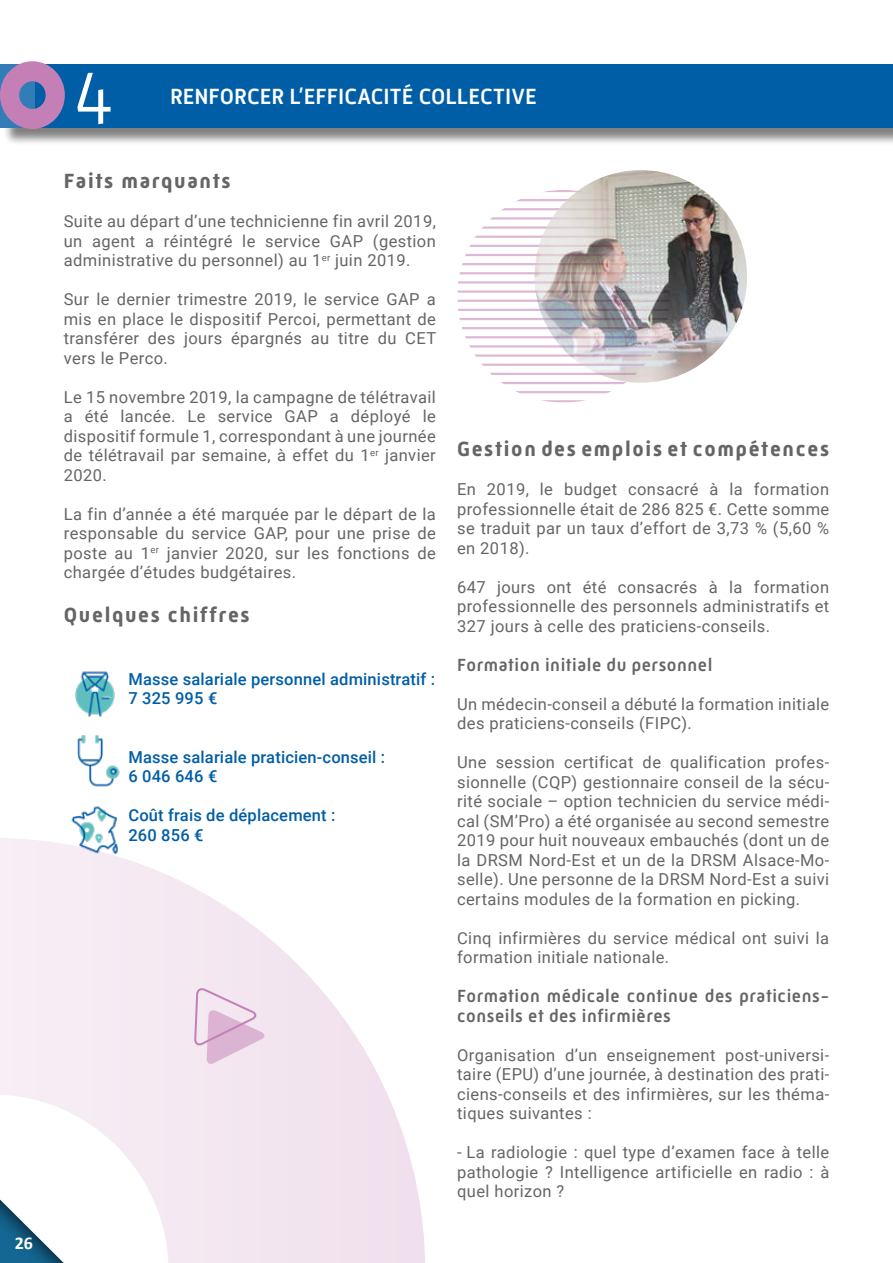
<style>
.page{position:relative;width:893px;height:1263px;background:#fff}
.page>*{position:absolute;margin:0;border:0;box-sizing:border-box;transform-origin:0 0}
.t1{font:300 75px "Mic 32 New";color:#fff}
.t2{font:500 22.5px "Mic 32 New";color:#fff}
.t3{font:700 21px "Mic 32 New";letter-spacing:.08em;color:#646567}
.t4{font:500 18px/19.5px "Mic 32 New";letter-spacing:.03em;color:#646567}
.t5{font:700 18px "Calibri";color:#fff}
.t6{font:16.5px/19.5px "Roboto";letter-spacing:.025em;color:#646567;text-align:justify}
.t7{font:500 16.5px/19.5px "Roboto";letter-spacing:.01em;color:#005ea6}
</style>
<div class="page">
<svg style="left:0;top:838px;width:425px;height:425px;fill:#f5ebf3"></svg>
<div style="left:0;top:1170px;width:87px;height:93px;background:#000;opacity:.75"></div>
<div style="left:2px;top:66px;width:891px;height:80px;background:#000;opacity:.5"></div>
<div style="left:0;top:64px;width:893px;height:63px;background:#005ea6"></div>
<svg style="left:0;top:61px;width:65px;height:68px"></svg>
<hr style="left:458px;top:382px;width:211px;height:2px;background:#c480b6">
<hr style="left:458px;top:272px;width:211px;height:2px;background:#c480b6">
<hr style="left:458px;top:345px;width:211px;height:3px;background:#c480b6">
<hr style="left:458px;top:236px;width:211px;height:2px;background:#c480b6">
<hr style="left:458px;top:364px;width:211px;height:2px;background:#c480b6">
<hr style="left:458px;top:254px;width:211px;height:2px;background:#c480b6">
<hr style="left:458px;top:327px;width:211px;height:2px;background:#c480b6">
<hr style="left:458px;top:217px;width:211px;height:3px;background:#c480b6">
<hr style="left:458px;top:373px;width:211px;height:2px;background:#c480b6">
<hr style="left:458px;top:263px;width:211px;height:2px;background:#c480b6">
<hr style="left:458px;top:336px;width:211px;height:2px;background:#c480b6">
<hr style="left:458px;top:226px;width:211px;height:3px;background:#c480b6">
<hr style="left:458px;top:354px;width:211px;height:3px;background:#c480b6">
<hr style="left:458px;top:245px;width:211px;height:2px;background:#c480b6">
<hr style="left:458px;top:318px;width:211px;height:2px;background:#c480b6">
<hr style="left:458px;top:208px;width:211px;height:2px;background:#c480b6">
<hr style="left:458px;top:309px;width:211px;height:2px;background:#c480b6">
<hr style="left:458px;top:199px;width:211px;height:2px;background:#c480b6">
<hr style="left:458px;top:300px;width:211px;height:2px;background:#c480b6">
<hr style="left:458px;top:190px;width:211px;height:2px;background:#c480b6">
<hr style="left:458px;top:391px;width:211px;height:2px;background:#c480b6">
<hr style="left:458px;top:281px;width:211px;height:3px;background:#c480b6">
<hr style="left:458px;top:400px;width:211px;height:2px;background:#c480b6">
<hr style="left:458px;top:290px;width:211px;height:3px;background:#c480b6">
<img style="left:534px;top:170px;width:213px;height:213px;border-radius:106px">
<svg style="left:195px;top:987px;width:71px;height:78px;background:#e8cfe3"></svg>
<img style="left:75px;top:671px;width:40px;height:46px">
<img style="left:77px;top:735px;width:43px;height:52px">
<img style="left:64px;top:806px;width:64px;height:51px">
<hr style="left:892px;top:64px;width:1px;height:63px;background:#fff">
<p class="t5" style="left:15px;top:1230px;width:20px">26</p>
<h1 class="t1" style="left:74px;top:55px;width:42px">4</h1>
<h2 class="t2" style="left:170px;top:84px;width:369px">RENFORCER L’EFFICACITÉ COLLECTIVE</h2>
<p class="t3" style="left:64px;top:169px;width:168px">Faits marquants</p>
<p class="t6" style="left:64px;top:211px;width:374px">Suite au départ d’une technicienne fin avril 2019, un agent a réintégré le service GAP (gestion administrative du personnel) au 1<sup>er</sup> juin 2019.</p>
<p class="t6" style="left:64px;top:289px;width:374px">Sur le dernier trimestre 2019, le service GAP a mis en place le dispositif Percoi, permettant de transférer des jours épargnés au titre du CET vers le Perco.</p>
<p class="t6" style="left:64px;top:387px;width:374px">Le 15 novembre 2019, la campagne de télétravail a été lancée. Le service GAP a déployé le dispositif formule 1, correspondant à une journée de télétravail par semaine, à effet du 1<sup>er</sup> janvier 2020.</p>
<p class="t6" style="left:64px;top:504px;width:374px">La fin d’année a été marquée par le départ de la responsable du service GAP, pour une prise de poste au 1<sup>er</sup> janvier 2020, sur les fonctions de chargée d’études budgétaires.</p>
<p class="t3" style="left:64px;top:603px;width:187px">Quelques chiffres</p>
<p class="t7" style="left:128px;top:669px;width:308px">Masse salariale personnel administratif :<br>7 325 995 €</p>
<p class="t7" style="left:128px;top:747px;width:258px">Masse salariale praticien-conseil :<br>6 046 646 €</p>
<p class="t7" style="left:128px;top:805px;width:209px">Coût frais de déplacement :<br>260 856 €</p>
<p class="t3" style="left:457px;top:437px;width:374px">Gestion des emplois et compétences</p>
<p class="t6" style="left:457px;top:479px;width:374px">En 2019, le budget consacré à la formation professionnelle était de 286 825 €. Cette somme se traduit par un taux d’effort de 3,73 % (5,60 % en 2018).</p>
<p class="t6" style="left:457px;top:576px;width:374px">647 jours ont été consacrés à la formation professionnelle des personnels administratifs et 327 jours à celle des praticiens-conseils.</p>
<p class="t4" style="left:457px;top:655px;width:257px">Formation initiale du personnel</p>
<p class="t6" style="left:457px;top:693px;width:374px">Un médecin-conseil a débuté la formation initiale des praticiens-conseils (FIPC).</p>
<p class="t6" style="left:457px;top:752px;width:374px">Une session certificat de qualification profes&shy;sionnelle (CQP) gestionnaire conseil de la sécu&shy;rité sociale – option technicien du service médi&shy;cal (SM’Pro) a été organisée au second semestre 2019 pour huit nouveaux embauchés (dont un de la DRSM Nord-Est et un de la DRSM Alsace-Mo&shy;selle). Une personne de la DRSM Nord-Est a suivi certains modules de la formation en picking.</p>
<p class="t6" style="left:457px;top:927px;width:374px">Cinq infirmières du service médical ont suivi la formation initiale nationale.</p>
<p class="t4" style="left:457px;top:986px;width:374px">Formation médicale continue des praticiens&shy;conseils et des infirmières</p>
<p class="t6" style="left:457px;top:1044px;width:374px">Organisation d’un enseignement post-universi&shy;taire (EPU) d’une journée, à destination des prati&shy;ciens-conseils et des infirmières, sur les théma&shy;tiques suivantes :</p>
<p class="t6" style="left:457px;top:1142px;width:374px">- La radiologie : quel type d’examen face à telle pathologie ? Intelligence artificielle en radio : à quel horizon ?</p>
</div>
